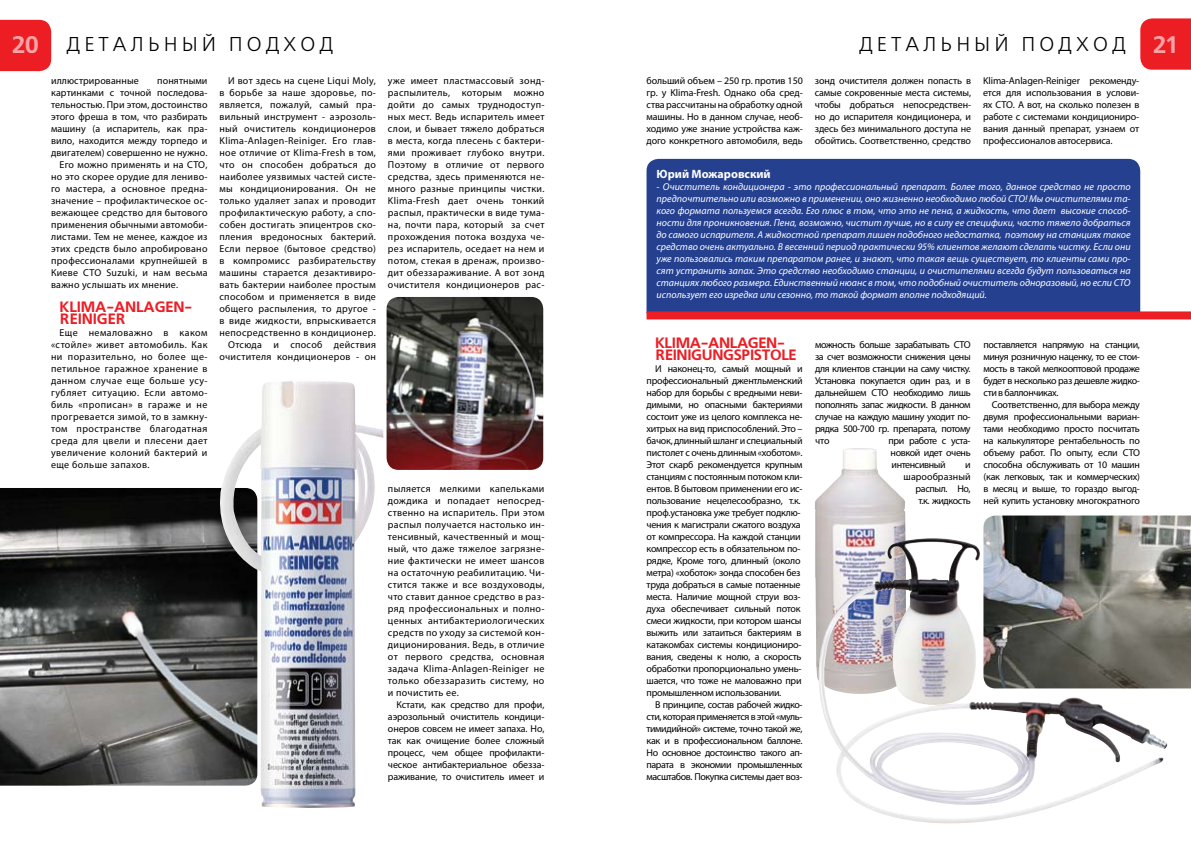
<style>
.page{position:relative;width:1191px;height:842px;background:#fff}
.page>*{position:absolute;margin:0;border:0;box-sizing:border-box;transform-origin:0 0}
.t1{font:20px "Free Set C";letter-spacing:.2em;color:#000}
.t2{font:700 15px/12px "Free Set C";letter-spacing:-.025em;color:#ed1d24}
.t3{font:700 12px "Myriad Pro";color:#fff}
.t4{font:10px/12px "Myriad Pro";letter-spacing:-.005em;color:#000;text-align:justify}
.t5{font:italic 10px/12px "Myriad Pro";color:#fff;text-align:justify}
.t6{font:10px/12px "Myriad Pro";letter-spacing:-.025em;color:#000}
.t7{font:10px/12px "Myriad Pro";letter-spacing:.03em;color:#000;text-align:right}
.t8{font:10px "Myriad Pro";letter-spacing:.025em;color:#000}
.t9{font:10px/12px "Myriad Pro";letter-spacing:-.03em;color:#000;text-align:right}
.s1{font-weight:700;font-size:24px;color:#fff}
</style>
<div class="page">
<img style="left:983px;top:515px;width:208px;height:173px">
<img style="left:0;top:488px;width:213px;height:298px">
<svg style="left:1140px;top:18px;width:51px;height:52px;background:#ed262d"></svg>
<div style="left:0;top:20px;width:51px;height:51px;background:#ed1d24"></div>
<div style="left:646px;top:159px;width:494px;height:152px;background:#25408f"></div>
<div style="left:646px;top:311px;width:545px;height:8px;background:#ed1d24"></div>
<img style="left:386px;top:297px;width:157px;height:173px">
<img style="left:213px;top:381px;width:170px;height:427px">
<img style="left:815px;top:448px;width:91px;height:93px">
<img style="left:815px;top:541px;width:352px;height:283px">
<h1 class="t1" style="left:11px;top:34px;width:322px"><span class="s1">20</span> Детальный подход</h1>
<h1 class="t1" style="left:859px;top:34px;width:319px">Детальный подход <span class="s1">21</span></h1>
<p class="t4" style="left:51px;top:74px;width:89px">иллюстрированные</p>
<p class="t4" style="left:157px;top:74px;width:52px">понятными</p>
<p class="t4" style="left:51px;top:86px;width:158px">картинками с точной последова-</p>
<p class="t4" style="left:51px;top:98px;width:158px">тельностью. При этом, достоинство</p>
<p class="t4" style="left:51px;top:110px;width:158px">этого фреша в том, что разбирать</p>
<p class="t4" style="left:51px;top:122px;width:158px">машину (а испаритель, как пра-</p>
<p class="t4" style="left:51px;top:134px;width:158px">вило, находится между торпедо и</p>
<p class="t4" style="left:51px;top:146px;width:158px">двигателем) совершенно не нужно.</p>
<p class="t8" style="left:60px;top:158px;width:149px">Его можно применять и на СТО,</p>
<p class="t8" style="left:51px;top:170px;width:158px">но это скорее орудие для лениво-</p>
<p class="t8" style="left:51px;top:182px;width:158px">го мастера, а основное предна-</p>
<p class="t8" style="left:51px;top:194px;width:158px">значение – профилактическое ос-</p>
<p class="t8" style="left:51px;top:206px;width:158px">вежающее средство для бытового</p>
<p class="t8" style="left:51px;top:218px;width:158px">применения обычными автомоби-</p>
<p class="t8" style="left:51px;top:230px;width:158px">листами. Тем не менее, каждое из</p>
<p class="t8" style="left:51px;top:242px;width:158px">этих средств было апробировано</p>
<p class="t8" style="left:51px;top:254px;width:158px">профессионалами крупнейшей в</p>
<p class="t8" style="left:51px;top:266px;width:158px">Киеве СТО Suzuki, и нам весьма</p>
<p class="t8" style="left:51px;top:278px;width:129px">важно услышать их мнение.</p>
<h2 class="t2" style="left:60px;top:301px;width:134px">KLIMA-ANLAGEN-<br>REINIGER</h2>
<p class="t4" style="left:51px;top:326px;width:158px;text-indent:9px">Еще немаловажно в каком «стойле» живет автомобиль. Как ни поразительно, но более ще&shy;петильное гаражное хранение в данном случае еще больше усу&shy;губляет ситуацию. Если автомо&shy;биль «прописан» в гараже и не прогревается зимой, то в замкну&shy;том пространстве благодатная среда для цвели и плесени дает увеличение колоний бактерий и еще больше запахов.</p>
<p class="t7" style="left:219px;top:74px;width:158px">И вот здесь на сцене Liqui Moly,<br>в борьбе за наше здоровье, по&shy;является, пожалуй, самый пра&shy;вильный инструмент - аэрозоль&shy;ный очиститель кондиционеров<br>Klima-Anlagen-Reiniger. Его глав&shy;ное отличие от Klima-Fresh в том, что он способен добраться до наиболее уязвимых частей систе&shy;мы кондиционирования. Он не только удаляет запах и проводит профилактическую работу, а спо&shy;собен достигать эпицентров ско&shy;пления вредоносных бактерий.<br>Если первое (бытовое средство) в компромисс разбирательству машины старается дезактивиро&shy;вать бактерии наиболее простым способом и применяется в виде общего распыления, то другое - в виде жидкости, впрыскивается непосредственно в кондиционер.<br>Отсюда и способ действия очистителя кондиционеров - он</p>
<p class="t4" style="left:388px;top:74px;width:158px">уже имеет пластмассовый зонд&shy;распылитель, которым можно дойти до самых труднодоступ&shy;ных мест. Ведь испаритель имеет слои, и бывает тяжело добраться в места, когда плесень с бактери&shy;ями проживает глубоко внутри.<br>Поэтому в отличие от первого средства, здесь применяются не&shy;много разные принципы чистки.<br>Klima-Fresh дает очень тонкий распыл, практически в виде тума&shy;на, почти пара, который за счет прохождения потока воздуха че&shy;рез испаритель, оседает на нем и потом, стекая в дренаж, произво&shy;дит обеззараживание. А вот зонд очистителя кондиционеров рас-</p>
<p class="t4" style="left:388px;top:482px;width:158px">пыляется мелкими капельками дождика и попадает непосред&shy;ственно на испаритель. При этом распыл получается настолько ин&shy;тенсивный, качественный и мощ&shy;ный, что даже тяжелое загрязне&shy;ние фактически не имеет шансов на остаточную реабилитацию. Чи&shy;стится также и все воздуховоды, что ставит данное средство в раз&shy;ряд профессиональных и полно&shy;ценных антибактериологических средств по уходу за системой кон&shy;диционирования. Ведь, в отличие от первого средства, основная задача Klima-Anlagen-Reiniger не только обеззаразить систему, но и почистить ее.</p>
<p class="t4" style="left:388px;top:698px;width:158px;text-indent:8px">Кстати, как средство для профи, аэрозольный очиститель кондици&shy;онеров совсем не имеет запаха. Но, так как очищение более сложный процесс, чем общее профилакти&shy;ческое антибактериальное обезза&shy;раживание, то очиститель имеет и</p>
<p class="t4" style="left:646px;top:74px;width:158px">больший объем – 250 гр. против 150 гр. у Klima-Fresh. Однако оба сред&shy;ства рассчитаны на обработку одной машины. Но в данном случае, необ&shy;ходимо уже знание устройства каж&shy;дого конкретного автомобиля, ведь</p>
<p class="t4" style="left:815px;top:74px;width:158px">зонд очистителя должен попасть в самые сокровенные места системы, чтобы добраться непосредствен&shy;но до испарителя кондиционера, и здесь без минимального доступа не обойтись. Соответственно, средство</p>
<p class="t4" style="left:983px;top:74px;width:158px">Klima-Anlagen-Reiniger рекоменду&shy;ется для использования в услови&shy;ях СТО. А вот, на сколько полезен в работе с системами кондициониро&shy;вания данный препарат, узнаем от профессионалов автосервиса.</p>
<p class="t3" style="left:656px;top:166px;width:116px">Юрий Можаровский</p>
<p class="t5" style="left:656px;top:180px;width:475px">- Очиститель кондиционера - это профессиональный препарат. Более того, данное средство не просто предпочтительно или возможно в применении, оно жизненно необходимо любой СТО! Мы очистителями та&shy;кого формата пользуемся всегда. Его плюс в том, что это не пена, а жидкость, что дает высокие способ&shy;ности для проникновения. Пена, возможно, чистит лучше, но в силу ее специфики, часто тяжело добраться до самого испарителя. А жидкостной препарат лишен подобного недостатка, поэтому на станциях такое средство очень актуально. В весенний период практически 95% клиентов желают сделать чистку. Если они уже пользовались таким препаратом ранее, и знают, что такая вещь существует, то клиенты сами про&shy;сят устранить запах. Это средство необходимо станции, и очистителями всегда будут пользоваться на станциях любого размера. Единственный нюанс в том, что подобный очиститель одноразовый, но если СТО использует его изредка или сезонно, то такой формат вполне подходящий.</p>
<h2 class="t2" style="left:655px;top:337px;width:143px">KLIMA-ANLAGEN-<br>REINIGUNGSPISTOLE</h2>
<p class="t6" style="left:646px;top:362px;width:158px;text-indent:8px">И наконец-то, самый мощный и профессиональный джентльменский набор для борьбы с вредными неви&shy;димыми, но опасными бактериями состоит уже из целого комплекса не&shy;хитрых на вид приспособлений. Это – бачок, длинный шланг и специальный пистолет с очень длинным «хоботом».<br>Этот скарб рекомендуется крупным станциям с постоянным потоком кли&shy;ентов. В бытовом применении его ис&shy;пользование нецелесообразно, т.к. проф.установка уже требует подклю&shy;чения к магистрали сжатого воздуха от компрессора. На каждой станции компрессор есть в обязательном по&shy;рядке, Кроме того, длинный (около метра) «хоботок» зонда способен без труда добраться в самые потаенные места. Наличие мощной струи воз&shy;духа обеспечивает сильный поток смеси жидкости, при котором шансы выжить или затаиться бактериям в катакомбах системы кондициониро&shy;вания, сведены к нолю, а скорость обработки пропорционально умень&shy;шается, что тоже не маловажно при промышленном использовании.</p>
<p class="t4" style="left:646px;top:698px;width:158px;text-indent:8px">В принципе, состав рабочей жидко&shy;сти, которая применяется в этой «муль&shy;тимидийной» системе, точно такой же, как и в профессиональном баллоне.<br>Но основное достоинство такого ап&shy;парата в экономии промышленных масштабов. Покупка системы дает воз-</p>
<p class="t4" style="left:815px;top:338px;width:157px">можность больше зарабатывать СТО за счет возможности снижения цены для клиентов станции на саму чистку.<br>Установка покупается один раз, и в дальнейшем СТО необходимо лишь пополнять запас жидкости. В данном случае на каждую машину уходит по&shy;рядка 500-700 гр. препарата, потому что</p>
<p class="t4" style="left:983px;top:338px;width:158px">поставляется напрямую на станции, минуя розничную наценку, то ее стои&shy;мость в такой мелкооптовой продаже будет в несколько раз дешевле жидко&shy;сти в баллончиках.</p>
<p class="t4" style="left:983px;top:398px;width:158px;text-indent:8px">Соответственно, для выбора между двумя профессиональными вариан&shy;тами необходимо просто посчитать на калькуляторе рентабельность по объему работ. По опыту, если СТО способна обслуживать от 10 машин (как легковых, так и коммерческих) в месяц и выше, то гораздо выгод&shy;ней купить установку многократного</p>
<p class="t4" style="left:888px;top:434px;width:83px">при работе с уста&shy;новкой идет очень интенсивный</p>
<p class="t9" style="left:903px;top:458px;width:68px">и шарообразный распыл. Но, т.к. жидкость</p>
</div>
